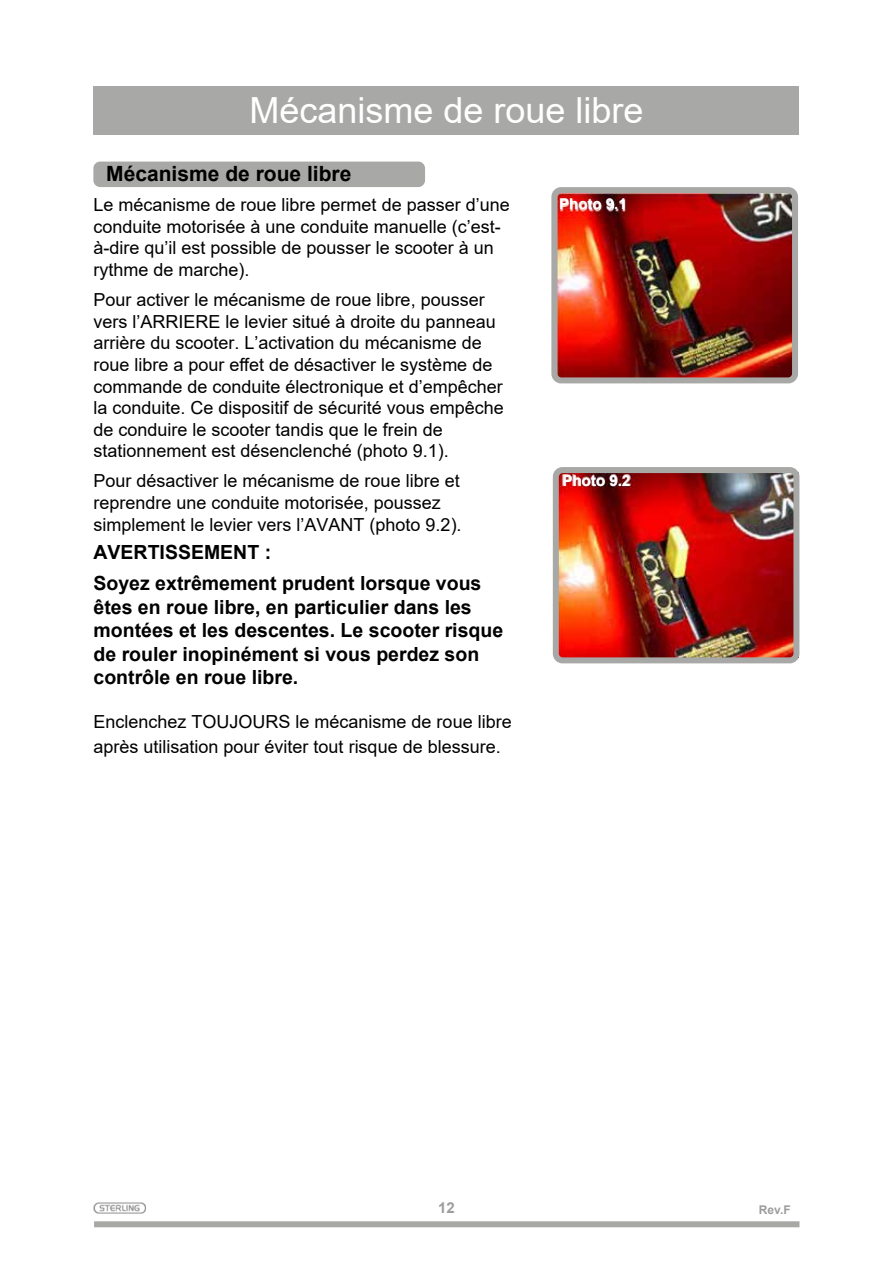
<style>
.page{position:relative;width:893px;height:1263px;background:#fff}
.page>*{position:absolute;margin:0;border:0;box-sizing:border-box;transform-origin:0 0}
.t1{font:36px "Arial";color:#fff}
.t2{font:700 21px "Arial";color:#000}
.t3{font:700 19.5px/23.4px "Arial";color:#000}
.t4{font:18px/21.6px "Arial";color:#000}
.t5{font:700 15px "Arial";color:#fff}
.t6{font:700 15px "Arial";color:#9d9d9c}
.t7{font:700 12px "Arial";color:#9d9d9c}
</style>
<div class="page">
<div style="left:94px;top:1221px;width:705px;height:6px;background:#a8a8a7"></div>
<div style="left:93px;top:86px;width:706px;height:49px;background:#a8a8a7"></div>
<img style="left:94px;top:1203px;width:52px;height:10px">
<div style="left:93px;top:162px;width:332px;height:25px;background:#a8a8a7;border-radius:7px"></div>
<img style="left:558px;top:194px;width:233px;height:182px">
<img style="left:560px;top:474px;width:232px;height:182px">
<div style="left:553px;top:467px;width:246px;height:196px;border:6px solid #a8a8a7;border-radius:7px"></div>
<div style="left:551px;top:187px;width:247px;height:196px;border:6px solid #a8a8a7;border-radius:7px"></div>
<h1 class="t1" style="left:249px;top:86px;width:396px">Mécanisme de roue libre</h1>
<p class="t2" style="left:106px;top:159px;width:247px">Mécanisme de roue libre</p>
<p class="t4" style="left:94px;top:194px;width:418px">Le mécanisme de roue libre permet de passer d’une conduite motorisée à une conduite manuelle (c’est&shy;à-dire qu’il est possible de pousser le scooter à un rythme de marche).</p>
<p class="t4" style="left:94px;top:289px;width:412px">Pour activer le mécanisme de roue libre, pousser vers l’ARRIERE le levier situé à droite du panneau arrière du scooter. L’activation du mécanisme de roue libre a pour effet de désactiver le système de commande de conduite électronique et d’empêcher la conduite. Ce dispositif de sécurité vous empêche de conduire le scooter tandis que le frein de stationnement est désenclenché (photo 9.1).</p>
<p class="t4" style="left:94px;top:470px;width:370px">Pour désactiver le mécanisme de roue libre et reprendre une conduite motorisée, poussez simplement le levier vers l’AVANT (photo 9.2).</p>
<p class="t3" style="left:94px;top:536px;width:389px;line-height:32px">AVERTISSEMENT :<br>Soyez extrêmement prudent lorsque vous</p>
<p class="t3" style="left:94px;top:595px;width:411px">êtes en roue libre, en particulier dans les montées et les descentes. Le scooter risque de rouler inopinément si vous perdez son contrôle en roue libre.</p>
<p class="t4" style="left:94px;top:709px;width:420px;line-height:25.2px">Enclenchez TOUJOURS le mécanisme de roue libre après utilisation pour éviter tout risque de blessure.</p>
<p class="t5" style="left:559px;top:194px;width:69px">Photo 9.1</p>
<p class="t5" style="left:563px;top:470px;width:69px">Photo 9.2</p>
<p class="t6" style="left:438px;top:1197px;width:18px">12</p>
<p class="t7" style="left:759px;top:1201px;width:33px">Rev.F</p>
</div>
